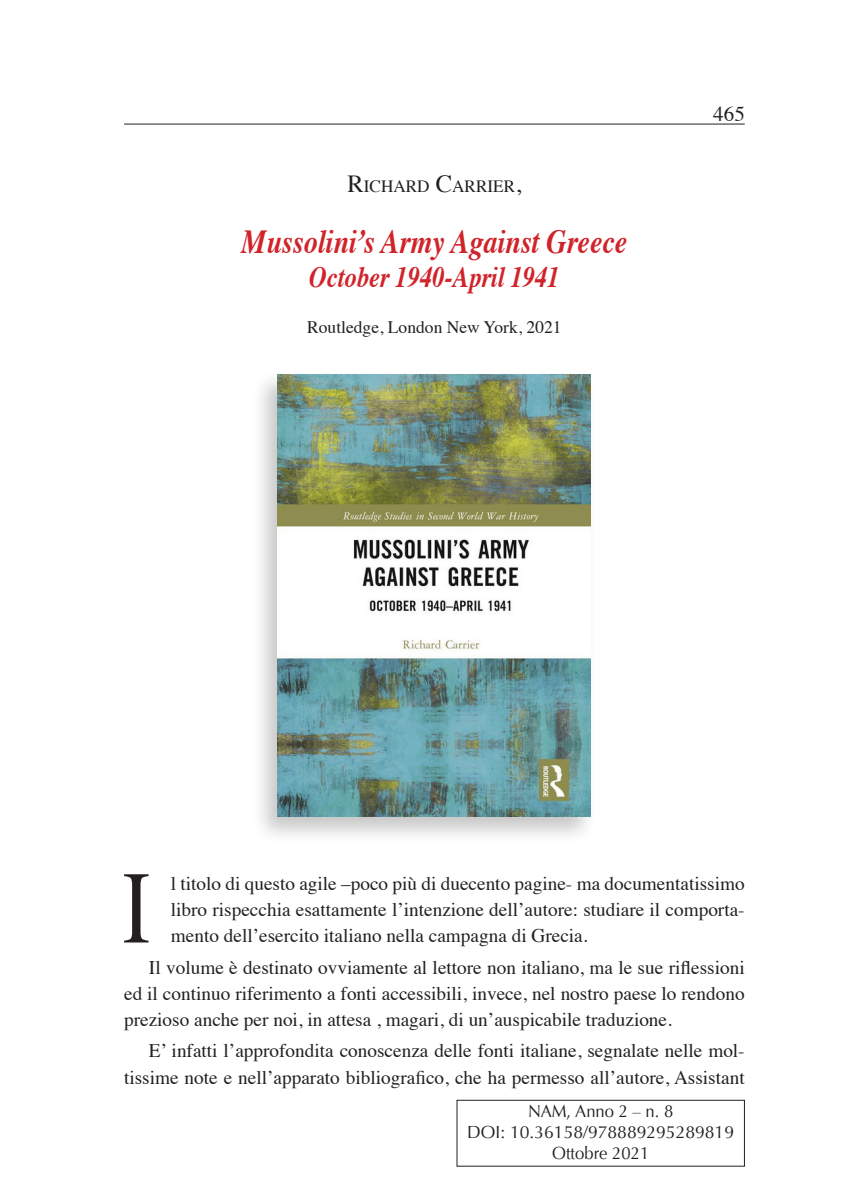
<style>
.page{position:relative;width:844px;height:1191px;background:#fff}
.page>*{position:absolute;margin:0;border:0;box-sizing:border-box;transform-origin:0 0}
.t1{font:103.08px "Times";color:#231f20;scale:.8 1}
.t2{font:italic 700 33.6px "Times";color:#d1232a;scale:.83 1}
.t3{font:italic 700 29.4px "Times";color:#d1232a;scale:.83 1}
.t4{font:21px "Times";color:#231f20}
.t5{font:19.25px/26.2px "Times";color:#231f20;text-align:justify}
.t6{font:17.5px/21px "Optima";color:#231f20;text-align:center;scale:.95 1}
.t7{font:17.5px "Times";color:#231f20}
.t8{font:17.15px "Times";color:#231f20}
.s1{font-size:24.5px}
</style>
<div class="page">
<hr style="left:124px;top:124px;width:620px;height:1px;background:#231f20">
<div style="left:251px;top:369px;width:346px;height:475px;background:#231f20;opacity:.25"></div>
<img style="left:278px;top:374px;width:312px;height:442px">
<div style="left:456px;top:1100px;width:288px;height:66px;border:1px solid #231f20"></div>
<p class="t8" style="left:347px;top:170px;width:175px"><span class="s1">R</span>ICHARD <span class="s1">C</span>ARRIER<span class="s1">,</span></p>
<h2 class="t2" style="left:241px;top:210px;width:466px">Mussolini’s Army Against Greece</h2>
<h3 class="t3" style="left:309px;top:249px;width:303px">October 1940-April 1941</h3>
<p class="t7" style="left:307px;top:310px;width:256px">Routledge, London New York, 2021</p>
<p class="t4" style="left:713px;top:94px;width:33px">465</p>
<h1 class="t1" style="left:123px;top:811px;width:36px">I</h1>
<p class="t5" style="left:171px;top:868px;width:575px">l titolo di questo agile –poco più di duecento pagine- ma documentatissimo libro rispecchia esattamente l’intenzione dell’autore: studiare il comporta&shy;mento dell’esercito italiano nella campagna di Grecia.</p>
<p class="t5" style="left:124px;top:952px;width:622px;text-indent:25px">Il volume è destinato ovviamente al lettore non italiano, ma le sue riflessioni ed il continuo riferimento a fonti accessibili, invece, nel nostro paese lo rendono prezioso anche per noi, in attesa , magari, di un’auspicabile traduzione.</p>
<p class="t5" style="left:124px;top:1036px;width:622px;text-align:right">E’ infatti l’approfondita conoscenza delle fonti italiane, segnalate nelle mol&shy;tissime note e nell’apparato bibliografico, che ha permesso all’autore, Assistant</p>
<p class="t6" style="left:467px;top:1100px;width:282px">NAM, Anno 2 – n. 8<br>DOI: 10.36158/978889295289819<br>Ottobre 2021</p>
</div>
